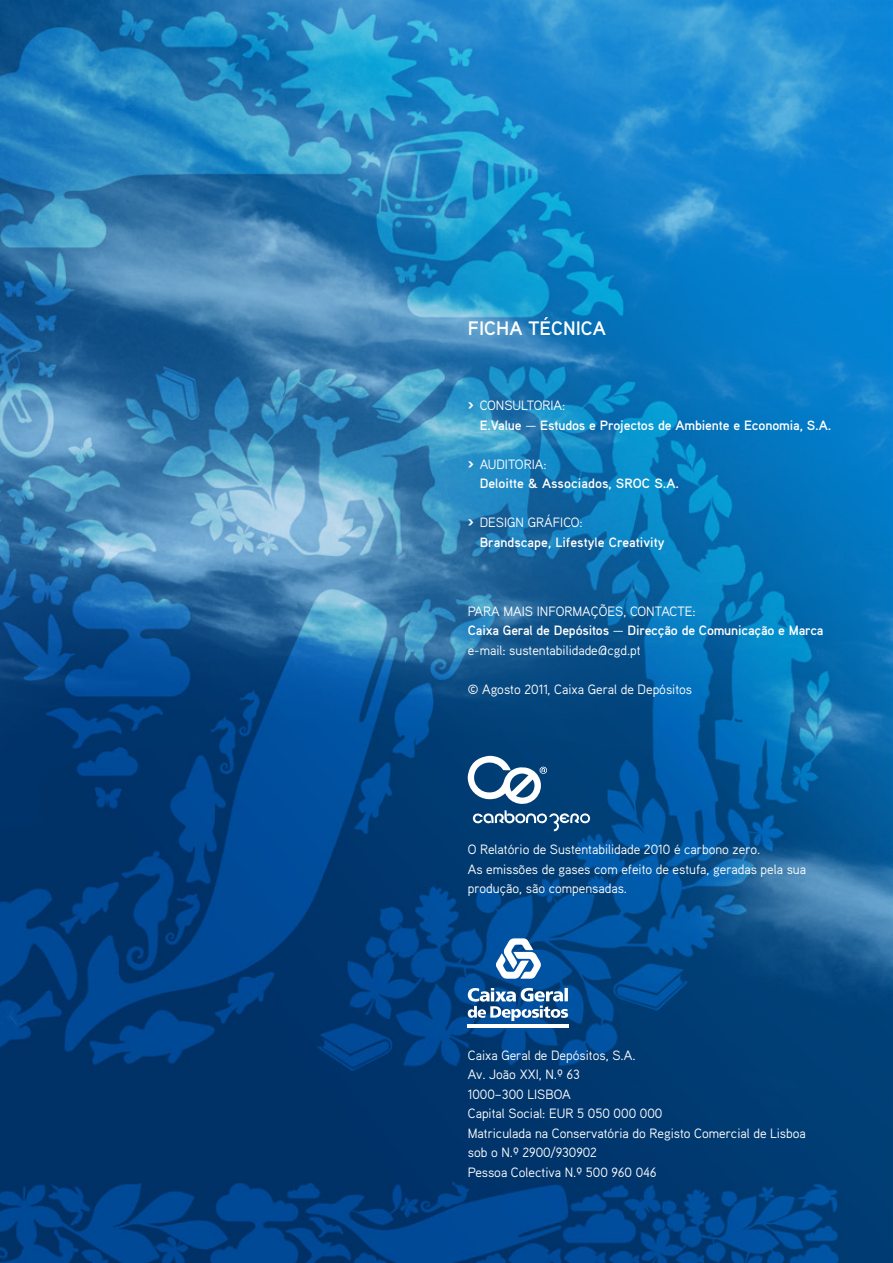
<style>
.page{position:relative;width:893px;height:1263px;background:#fff}
.page>*{position:absolute;margin:0;border:0;box-sizing:border-box;transform-origin:0 0}
.t1{font:700 19.5px "Aaux";color:#fff}
.t2{font:13.5px/19.5px "Aaux";color:#fff}
.t3{font:700 13.5px/19.5px "Aaux";color:#fff}
.s1{font-family:"Stainless";font-weight:900}
.s2{font-weight:400}
.s3{font-weight:700}
</style>
<div class="page">
<img style="left:0;top:0;width:893px;height:1263px">
<svg style="left:468px;top:938px;width:100px;height:83px"></svg>
<hr style="left:468px;top:1024px;width:101px;height:4px;background:#fff">
<svg style="left:468px;top:756px;width:122px;height:75px"></svg>
<h1 class="t1" style="left:468px;top:316px;width:23px">Ficha</h1>
<h1 class="t1" style="left:528px;top:316px;width:35px">Técnica</h1>
<p class="t3" style="left:480px;top:395px;width:353px;text-indent:-12px"><span class="s1">&gt;</span> <span class="s2">CONSULTORIA:<br></span>E.Value <span class="s2">—</span> Estudos e Projectos de Ambiente e Economia, S.A.</p>
<p class="t3" style="left:480px;top:454px;width:201px;text-indent:-12px"><span class="s1">&gt;</span> <span class="s2">AUDITORIA:<br></span>Deloitte &amp; Associados, SROC S.A.</p>
<p class="t3" style="left:480px;top:512px;width:187px;text-indent:-12px"><span class="s1">&gt;</span> <span class="s2">DESIGN GRÁFICO:<br></span>Brandscape, Lifestyle Creativity</p>
<p class="t2" style="left:468px;top:601px;width:357px">PARA MAIS INFORMAÇÕES, CONTACTE:<br><span class="s3">Caixa Geral de Depósitos</span> — <span class="s3">Direcção de Comunicação e Marca </span>e-mail: sustentabilidade@cgd.pt</p>
<p class="t2" style="left:468px;top:679px;width:226px">© Agosto 2011, Caixa Geral de Depósitos</p>
<p class="t2" style="left:468px;top:839px;width:340px">O Relatório de Sustentabilidade 2010 é carbono zero.<br>As emissões de gases com efeito de estufa, geradas pela sua produção, são compensadas.</p>
<p class="t2" style="left:468px;top:1045px;width:340px">Caixa Geral de Depósitos, S.A.<br>Av. João XXI, N.º 63<br>1000–300 LISBOA<br>Capital Social: EUR 5 050 000 000<br>Matriculada na Conservatória do Registo Comercial de Lisboa sob o N.º 2900/930902<br>Pessoa Colectiva N.º 500 960 046</p>
</div>
